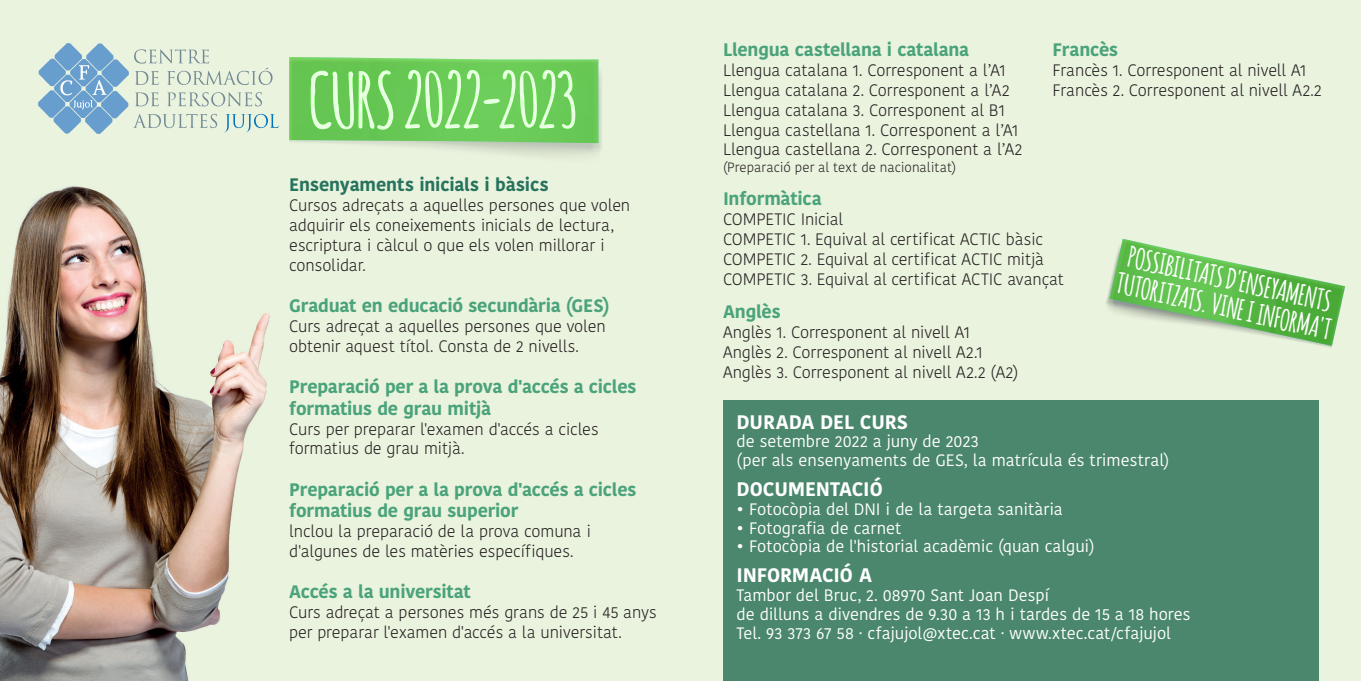
<style>
.page{position:relative;width:1361px;height:681px;background:#fff}
.page>*{position:absolute;margin:0;border:0;box-sizing:border-box;transform-origin:0 0}
.t1{font:700 74.85px "Amatic";letter-spacing:-.02em;color:#fff}
.t2{font:700 27.75px/27.8px "Amatic";color:#fff;scale:1.1 1}
.t3{font:700 19.5px "Kohinoor Telugu";letter-spacing:-.01em;color:#fff}
.t4{font:700 18px/21.6px "Kohinoor Telugu";letter-spacing:-.01em;color:#4ba37b}
.t5{font:700 18px "Kohinoor Telugu";letter-spacing:-.005em;color:#27735e}
.t6{font:300 16.5px/19.8px "Kohinoor Telugu";letter-spacing:-.01em;color:#231f20}
.t7{font:16.5px/18.8px "Kohinoor Telugu";color:#fff}
.t8{font:300 13.5px "Kohinoor Telugu";color:#231f20}
</style>
<div class="page">
<img style="left:0;top:0;width:1361px;height:680px">
<div style="left:723px;top:400px;width:595px;height:280px;background:#4a876d"></div>
<svg style="left:1093px;top:238px;width:252px;height:118px"></svg>
<svg style="left:38px;top:43px;width:240px;height:91px"></svg>
<svg style="left:289px;top:57px;width:325px;height:117px"></svg>
<h1 class="t1" style="left:309px;top:47px;width:268px">CURS 2022-2023</h1>
<p class="t5" style="left:289px;top:174px;width:261px">Ensenyaments inicials i bàsics</p>
<p class="t6" style="left:289px;top:195px;width:342px">Cursos adreçats a aquelles persones que volen adquirir els coneixements inicials de lectura, escriptura i càlcul o que els volen millorar i consolidar.</p>
<p class="t4" style="left:289px;top:295px;width:322px">Graduat en educació secundària (GES)</p>
<p class="t6" style="left:289px;top:316px;width:318px">Curs adreçat a aquelles persones que volen obtenir aquest títol. Consta de 2 nivells.</p>
<p class="t4" style="left:289px;top:376px;width:349px">Preparació per a la prova d'accés a cicles formatius de grau mitjà</p>
<p class="t6" style="left:289px;top:419px;width:311px">Curs per preparar l'examen d'accés a cicles formatius de grau mitjà.</p>
<p class="t4" style="left:289px;top:478px;width:349px">Preparació per a la prova d'accés a cicles formatius de grau superior</p>
<p class="t6" style="left:289px;top:521px;width:303px">lnclou la preparació de la prova comuna i d'algunes de les matèries específiques.</p>
<p class="t4" style="left:289px;top:581px;width:183px">Accés a la universitat</p>
<p class="t6" style="left:289px;top:602px;width:369px">Curs adreçat a persones més grans de 25 i 45 anys per preparar l'examen d'accés a la universitat.</p>
<p class="t4" style="left:1052px;top:39px;width:67px">Francès</p>
<p class="t6" style="left:1052px;top:61px;width:271px">Francès 1. Corresponent al nivell A1<br>Francès 2. Corresponent al nivell A2.2</p>
<p class="t4" style="left:723px;top:39px;width:248px">Llengua castellana i catalana</p>
<p class="t6" style="left:723px;top:61px;width:301px">Llengua catalana 1. Corresponent a l’A1<br>Llengua catalana 2. Corresponent a l’A2<br>Llengua catalana 3. Corresponent al B1<br>Llengua castellana 1. Corresponent a l’A1<br>Llengua castellana 2. Corresponent a l’A2</p>
<p class="t8" style="left:723px;top:159px;width:235px">(Preparació per al text de nacionalitat)</p>
<p class="t4" style="left:723px;top:188px;width:100px">Informàtica</p>
<p class="t6" style="left:723px;top:209px;width:342px">COMPETIC Inicial<br>COMPETIC 1. Equival al certificat ACTIC bàsic COMPETIC 2. Equival al certificat ACTIC mitjà COMPETIC 3. Equival al certificat ACTIC avançat</p>
<p class="t4" style="left:723px;top:301px;width:59px">Anglès</p>
<p class="t6" style="left:723px;top:322px;width:297px">Anglès 1. Corresponent al nivell A1<br>Anglès 2. Corresponent al nivell A2.1<br>Anglès 3. Corresponent al nivell A2.2 (A2)</p>
<h2 class="t2" style="left:1126px;top:240px;width:200px;rotate:13deg">POSSIBILITATS D'ENSEYAMENTS<br>TUTORITZATS. VINE I INFORMA'T</h2>
<p class="t3" style="left:736px;top:410px;width:173px">DURADA DEL CURS</p>
<p class="t7" style="left:736px;top:432px;width:434px">de setembre 2022 a juny de 2023<br>(per als ensenyaments de GES, la matrícula és trimestral)</p>
<p class="t3" style="left:736px;top:477px;width:148px">DOCUMENTACIÓ</p>
<p class="t7" style="left:736px;top:499px;width:328px">• Fotocòpia del DNI i de la targeta sanitària</p>
<p class="t7" style="left:736px;top:518px;width:166px">• Fotografia de carnet</p>
<p class="t7" style="left:736px;top:537px;width:360px">• Fotocòpia de l'historial acadèmic (quan calgui)</p>
<p class="t3" style="left:736px;top:564px;width:137px">INFORMACIÓ A</p>
<p class="t7" style="left:736px;top:586px;width:456px">Tambor del Bruc, 2. 08970 Sant Joan Despí<br>de dilluns a divendres de 9.30 a 13 h i tardes de 15 a 18 hores<br>Tel. 93 373 67 58 · cfajujol@xtec.cat · www.xtec.cat/cfajujol</p>
</div>
